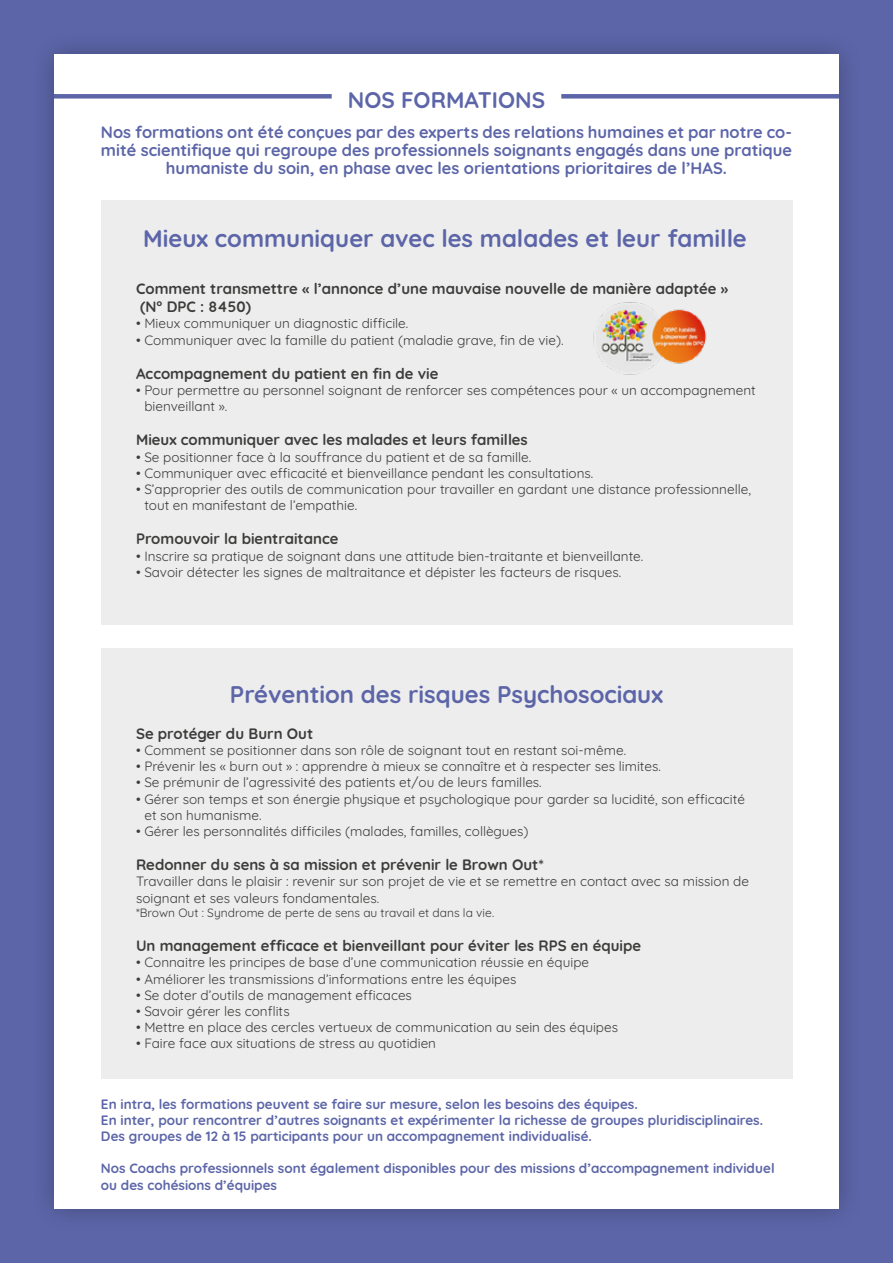
<style>
.page{position:relative;width:893px;height:1263px;background:#5c65a8}
.page>*{position:absolute;margin:0;border:0;box-sizing:border-box;transform-origin:0 0}
.t1{font:700 24px "Quicksand";color:#5c65a8}
.t2{font:700 22.5px "Quicksand";color:#5c65a8}
.t3{font:700 16.5px/18px "Quicksand";color:#5c65a8;text-align:center}
.t4{font:700 15px/18px "Quicksand";color:#3c3c3b}
.t5{font:13.5px/16.2px "Quicksand";color:#3c3c3b}
.t6{font:700 13.5px/16.2px "Quicksand";color:#5c65a8}
.t7{font:12px "Quicksand";color:#3c3c3b}
</style>
<div class="page">
<div style="left:30px;top:30px;width:833px;height:1203px;background:#000;opacity:.25"></div>
<div style="left:54px;top:54px;width:785px;height:1155px;background:#fff"></div>
<div style="left:54px;top:94px;width:278px;height:5px;background:#5c65a8"></div>
<div style="left:561px;top:94px;width:278px;height:5px;background:#5c65a8"></div>
<div style="left:101px;top:648px;width:691px;height:431px;background:#ededed"></div>
<div style="left:101px;top:201px;width:691px;height:424px;background:#ededed"></div>
<img style="left:593px;top:302px;width:114px;height:73px">
<h2 class="t2" style="left:348px;top:81px;width:199px">NOS FORMATIONS</h2>
<p class="t3" style="left:101px;top:121px;width:692px">Nos formations ont été conçues par des experts des relations humaines et par notre co&shy;mité scientifique qui regroupe des professionnels soignants engagés dans une pratique humaniste du soin, en phase avec les orientations prioritaires de l’HAS.</p>
<h1 class="t1" style="left:143px;top:218px;width:605px">Mieux communiquer avec les malades et leur famille</h1>
<p class="t4" style="left:136px;top:279px;width:594px">Comment transmettre « l’annonce d’une mauvaise nouvelle de manière adaptée » (N° DPC : 8450)</p>
<p class="t5" style="left:136px;top:314px;width:274px">• Mieux communiquer un diagnostic difficile.</p>
<p class="t5" style="left:136px;top:330px;width:429px">• Communiquer avec la famille du patient (maladie grave, fin de vie).</p>
<p class="t4" style="left:136px;top:363px;width:304px">Accompagnement du patient en fin de vie</p>
<p class="t5" style="left:144px;top:381px;width:613px;text-indent:-8px">• Pour permettre au personnel soignant de renforcer ses compétences pour « un accompagnement bienveillant ».</p>
<p class="t4" style="left:136px;top:430px;width:393px">Mieux communiquer avec les malades et leurs familles</p>
<p class="t5" style="left:136px;top:447px;width:397px">• Se positionner face à la souffrance du patient et de sa famille.</p>
<p class="t5" style="left:136px;top:464px;width:459px">• Communiquer avec efficacité et bienveillance pendant les consultations.</p>
<p class="t5" style="left:144px;top:480px;width:608px;text-indent:-8px">• S’approprier des outils de communication pour travailler en gardant une distance professionnelle, tout en manifestant de l’empathie.</p>
<p class="t4" style="left:136px;top:529px;width:204px">Promouvoir la bientraitance</p>
<p class="t5" style="left:136px;top:546px;width:509px">• Inscrire sa pratique de soignant dans une attitude bien-traitante et bienveillante.</p>
<p class="t5" style="left:136px;top:563px;width:487px">• Savoir détecter les signes de maltraitance et dépister les facteurs de risques.</p>
<h1 class="t1" style="left:230px;top:674px;width:435px">Prévention des risques Psychosociaux</h1>
<p class="t4" style="left:136px;top:723px;width:179px">Se protéger du Burn Out</p>
<p class="t5" style="left:136px;top:741px;width:492px">• Comment se positionner dans son rôle de soignant tout en restant soi-même.</p>
<p class="t5" style="left:136px;top:757px;width:526px">• Prévenir les « burn out » : apprendre à mieux se connaître et à respecter ses limites.</p>
<p class="t5" style="left:136px;top:773px;width:407px">• Se prémunir de l’agressivité des patients et/ou de leurs familles.</p>
<p class="t5" style="left:144px;top:789px;width:602px;text-indent:-8px">• Gérer son temps et son énergie physique et psychologique pour garder sa lucidité, son efficacité et son humanisme.</p>
<p class="t5" style="left:136px;top:822px;width:394px">• Gérer les personnalités difficiles (malades, familles, collègues)</p>
<p class="t4" style="left:136px;top:855px;width:409px">Redonner du sens à sa mission et prévenir le Brown Out*</p>
<p class="t5" style="left:136px;top:872px;width:614px">Travailler dans le plaisir : revenir sur son projet de vie et se remettre en contact avec sa mission de soignant et ses valeurs fondamentales.</p>
<p class="t7" style="left:136px;top:903px;width:360px">*Brown Out : Syndrome de perte de sens au travail et dans la vie.</p>
<p class="t4" style="left:136px;top:936px;width:507px">Un management efficace et bienveillant pour éviter les RPS en équipe</p>
<p class="t5" style="left:136px;top:953px;width:455px">• Connaitre les principes de base d’une communication réussie en équipe</p>
<p class="t5" style="left:136px;top:969px;width:382px">• Améliorer les transmissions d’informations entre les équipes</p>
<p class="t5" style="left:136px;top:985px;width:277px">• Se doter d’outils de management efficaces</p>
<p class="t5" style="left:136px;top:1002px;width:155px">• Savoir gérer les conflits</p>
<p class="t5" style="left:136px;top:1018px;width:483px">• Mettre en place des cercles vertueux de communication au sein des équipes</p>
<p class="t5" style="left:136px;top:1034px;width:302px">• Faire face aux situations de stress au quotidien</p>
<p class="t6" style="left:101px;top:1094px;width:664px">En intra, les formations peuvent se faire sur mesure, selon les besoins des équipes.<br>En inter, pour rencontrer d’autres soignants et expérimenter la richesse de groupes pluridisciplinaires.<br>Des groupes de 12 à 15 participants pour un accompagnement individualisé.</p>
<p class="t6" style="left:101px;top:1159px;width:675px">Nos Coachs professionnels sont également disponibles pour des missions d’accompagnement individuel ou des cohésions d’équipes</p>
</div>
